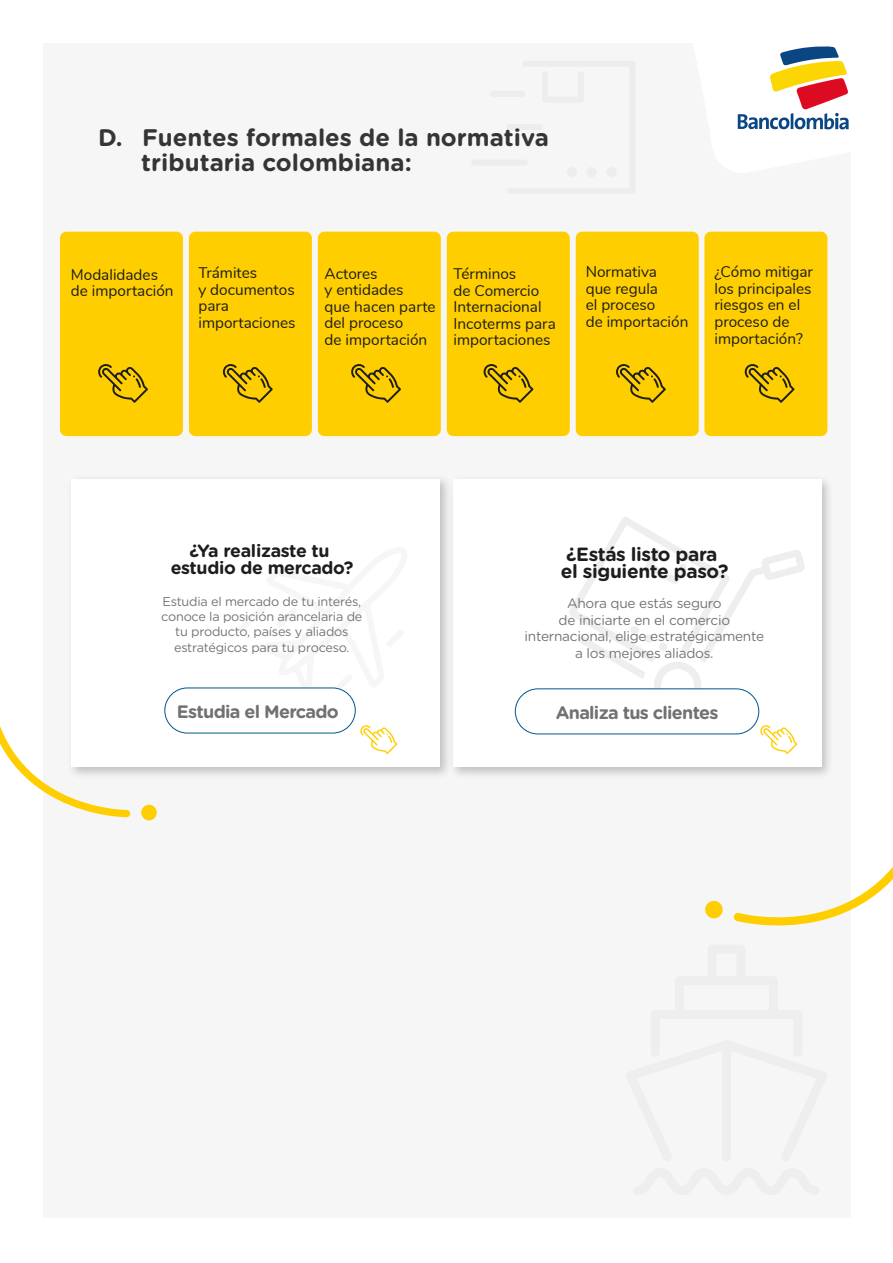
<style>
.page{position:relative;width:893px;height:1263px;background:#fff}
.page>*{position:absolute;margin:0;border:0;box-sizing:border-box;transform-origin:0 0}
.t1{font:700 24px/25px "Gotham Rounded";color:#353535}
.t2{font:700 19.2px/17.5px "Gotham Rounded";letter-spacing:-.02em;color:#1d1d1b}
.t3{font:700 18px "Gotham Rounded";letter-spacing:-.04em;color:#727070}
.t4{font:700 17.85px/16.2px "Gotham Rounded";letter-spacing:-.02em;color:#1d1d1b;text-align:center}
.t5{font:15.3px/16.6px "Nunito";color:#1d1d1b}
.t6{font:13.65px/16.4px "Gotham Rounded";letter-spacing:-.02em;color:#747479;text-align:center}
.t7{font:12.75px/15.3px "Gotham Rounded";letter-spacing:-.02em;color:#747479;text-align:center}
</style>
<div class="page">
<div style="left:43px;top:44px;width:807px;height:1174px;background:#f7f6f6"></div>
<div style="left:471px;top:160px;width:57px;height:6px;background:#ededed;border-radius:3px"></div>
<div style="left:490px;top:91px;width:35px;height:6px;background:#ededed;border-radius:3px"></div>
<div style="left:587px;top:167px;width:10px;height:10px;background:#ededed;border-radius:50%"></div>
<div style="left:606px;top:167px;width:11px;height:10px;background:#ededed;border-radius:50%"></div>
<div style="left:567px;top:167px;width:10px;height:10px;background:#ededed;border-radius:50%"></div>
<svg style="left:0;top:726px;width:131px;height:92px"></svg>
<div style="left:141px;top:805px;width:16px;height:15px;background:#ffce00;border-radius:50%"></div>
<svg style="left:737px;top:46px;width:112px;height:84px"></svg>
<svg style="left:705px;top:867px;width:188px;height:59px"></svg>
<div style="left:60px;top:232px;width:123px;height:204px;background:#ffce00;border-radius:6px"></div>
<div style="left:189px;top:232px;width:123px;height:204px;background:#ffce00;border-radius:6px"></div>
<div style="left:318px;top:232px;width:123px;height:204px;background:#ffce00;border-radius:6px"></div>
<div style="left:447px;top:232px;width:123px;height:204px;background:#ffce00;border-radius:6px"></div>
<div style="left:576px;top:232px;width:123px;height:204px;background:#ffce00;border-radius:6px"></div>
<svg style="left:98px;top:364px;width:50px;height:39px"></svg>
<svg style="left:223px;top:364px;width:50px;height:39px"></svg>
<svg style="left:351px;top:364px;width:50px;height:39px"></svg>
<svg style="left:483px;top:364px;width:50px;height:39px"></svg>
<svg style="left:616px;top:364px;width:50px;height:39px"></svg>
<div style="left:704px;top:232px;width:123px;height:204px;background:#ffce00;border-radius:6px"></div>
<svg style="left:744px;top:364px;width:51px;height:39px"></svg>
<img style="left:64px;top:478px;width:381px;height:304px">
<div style="left:72px;top:479px;width:368px;height:287px;background:#fff"></div>
<div style="left:453px;top:479px;width:368px;height:288px;background:#fff"></div>
<svg style="left:569px;top:517px;width:236px;height:192px"></svg>
<svg style="left:760px;top:725px;width:37px;height:29px"></svg>
<svg style="left:360px;top:725px;width:37px;height:29px"></svg>
<div style="left:515px;top:689px;width:244px;height:45px;background:#fff;border-radius:23px"></div>
<div style="left:515px;top:688px;width:244px;height:46px;border:1px solid #00558b;border-radius:23px"></div>
<div style="left:164px;top:687px;width:192px;height:46px;border:1px solid #00558b;border-radius:23px"></div>
<h1 class="t1" style="left:141px;top:124px;width:409px;text-indent:-43px">D. Fuentes formales de la normativa tributaria colombiana:</h1>
<p class="t5" style="left:71px;top:265px;width:104px">Modalidades de importación</p>
<p class="t5" style="left:198px;top:263px;width:99px">Trámites<br>y documentos para importaciones</p>
<p class="t5" style="left:325px;top:264px;width:113px">Actores<br>y entidades<br>que hacen parte del proceso<br>de importación</p>
<p class="t5" style="left:453px;top:264px;width:104px">Términos<br>de Comercio<br>Internacional<br>Incoterms para importaciones</p>
<p class="t5" style="left:586px;top:263px;width:104px">Normativa<br>que regula<br>el proceso<br>de importación</p>
<p class="t5" style="left:714px;top:263px;width:100px">¿Cómo mitigar los principales riesgos en el proceso de importación?</p>
<p class="t4" style="left:171px;top:542px;width:184px">¿Ya realizaste tu estudio de mercado?</p>
<p class="t2" style="left:561px;top:544px;width:169px">¿Estás listo para el siguiente paso?</p>
<p class="t7" style="left:161px;top:593px;width:203px">Estudia el mercado de tu interés, conoce la posición arancelaria de tu producto, países y aliados estratégicos para tu proceso.</p>
<p class="t6" style="left:525px;top:595px;width:241px">Ahora que estás seguro<br>de iniciarte en el comercio internacional, elige estratégicamente a los mejores aliados.</p>
<p class="t3" style="left:177px;top:698px;width:163px">Estudia el Mercado</p>
<p class="t3" style="left:556px;top:699px;width:164px">Analiza tus clientes</p>
</div>
